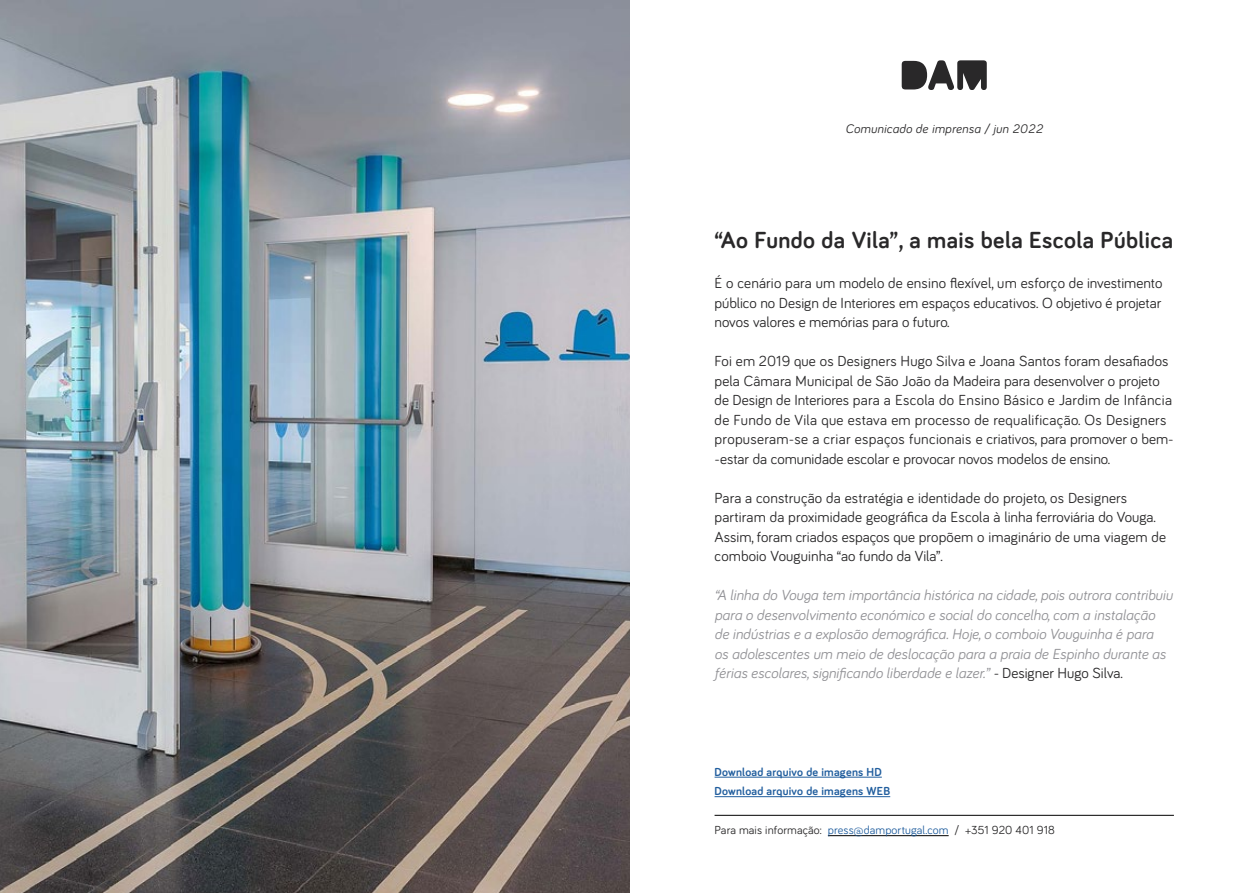
<style>
.page{position:relative;width:1259px;height:893px;background:#fff}
.page>*{position:absolute;margin:0;border:0;box-sizing:border-box;transform-origin:0 0}
.t1{font:700 24px "Bariol";letter-spacing:.02em;color:#292829}
.t2{font:15px/19.5px "Bariol";letter-spacing:.01em;color:#292829}
.t3{font:italic 15px/19.5px "Bariol";color:#919195}
.t4{font:italic 12.75px "Bariol";letter-spacing:.02em;color:#292829}
.t5{font:12px "Bariol";letter-spacing:.01em;color:#292829}
.t6{font:700 12px/19.5px "Bariol";letter-spacing:.02em;color:#215e9e}
.s1{color:#292829}
.s2{font-style:normal;color:#292829}
.s3{color:#215e9e}
</style>
<div class="page">
<svg style="left:901px;top:60px;width:85px;height:30px"></svg>
<hr style="left:714px;top:815px;width:460px;height:1px;background:#000">
<hr style="left:828px;top:835px;width:120px;height:1px;background:#000">
<img style="left:0;top:0;width:629px;height:893px">
<hr style="left:714px;top:777px;width:168px;height:1px;background:#215e9e">
<hr style="left:714px;top:796px;width:176px;height:1px;background:#215e9e">
<p class="t4" style="left:845px;top:120px;width:199px">Comunicado de imprensa / jun 2022</p>
<h1 class="t1" style="left:714px;top:224px;width:460px">“Ao Fundo da Vila”, a mais bela Escola Pública</h1>
<p class="t2" style="left:714px;top:272px;width:449px;text-align:justify">É o cenário para um modelo de ensino flexível, um esforço de investimento público no Design de Interiores em espaços educativos. O objetivo é projetar novos valores e memórias para o futuro.</p>
<p class="t2" style="left:714px;top:350px;width:460px">Foi em 2019 que os Designers Hugo Silva e Joana Santos foram desafiados pela Câmara Municipal de São João da Madeira para desenvolver o projeto de Design de Interiores para a Escola do Ensino Básico e Jardim de Infância de Fundo de Vila que estava em processo de requalificação. Os Designers propuseram-se a criar espaços funcionais e criativos, para promover o bem--estar da comunidade escolar e provocar novos modelos de ensino.</p>
<p class="t2" style="left:714px;top:487px;width:453px">Para a construção da estratégia e identidade do projeto, os Designers partiram da proximidade geográfica da Escola à linha ferroviária do Vouga.<br>Assim, foram criados espaços que propõem o imaginário de uma viagem de comboio Vouguinha “ao fundo da Vila”.</p>
<p class="t3" style="left:714px;top:584px;width:459px">“A linha do Vouga tem importância histórica na cidade, pois outrora contribuiu para o desenvolvimento económico e social do concelho, com a instalação de indústrias e a explosão demográfica. Hoje, o comboio Vouguinha é para<br>os adolescentes um meio de deslocação para a praia de Espinho durante as férias escolares, significando liberdade e lazer.” <span class="s1">-</span> <span class="s2">Designer Hugo Silva.</span></p>
<p class="t6" style="left:714px;top:761px;width:177px">Download arquivo de imagens HD<br>Download arquivo de imagens WEB</p>
<p class="t5" style="left:714px;top:822px;width:342px">Para mais informação: <span class="s3">press@damportugal.com</span> / +351 920 401 918</p>
</div>
